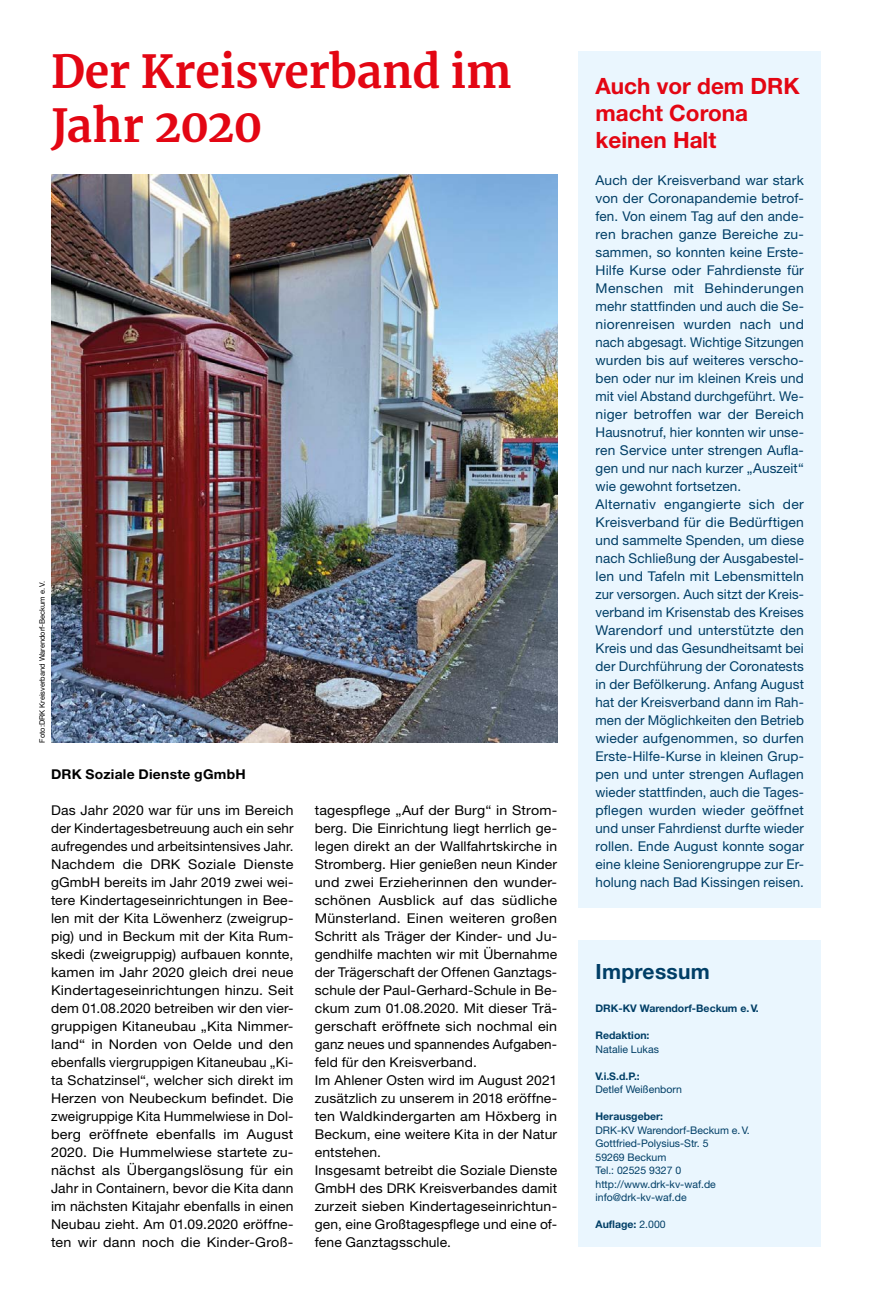
<style>
.page{position:relative;width:872px;height:1297px;background:#fff}
.page>*{position:absolute;margin:0;border:0;box-sizing:border-box;transform-origin:0 0}
.MGB_Headline_23{font:700 45px/54px "Merriweather";color:#e30613}
.MGB_Headline3{font:700 22.5px/27px "Helvetica Neue LT Pro";color:#e30613}
.t1{font:700 21px "Helvetica Neue LT Pro";letter-spacing:.015em;color:#003e66}
.MGB_Copy{font:13.5px/18px "Helvetica Neue LT Pro";letter-spacing:.01em;color:#003e66;text-align:justify}
.MGB_Copy-2{font:13.5px/18px "Helvetica Neue LT Pro";letter-spacing:.01em;color:#000;text-align:justify;scale:1.06 1}
.MGB_Copy-3{font:13.5px/18px "Helvetica Neue LT Pro";letter-spacing:.01em;color:#000;text-align:justify;scale:1.05 1}
.MGB_Copy-4{font:13.5px/18px "Helvetica Neue LT Pro";letter-spacing:.01em;color:#000;text-align:justify}
.MGB_Copy-5{font:700 13.5px "Helvetica Neue LT Pro";letter-spacing:.02em;color:#000}
.MGB_Impressum{font:10.5px "Helvetica Neue LT Pro";color:#003e66}
.MGB_Impressum-2{font:700 10.5px "Helvetica Neue LT Pro";color:#003e66}
.MGB_Fotocredits{font:7.5px "Helvetica Neue LT Pro";color:#000}
.s1{font-weight:400}
</style>
<div class="page">
<div style="left:578px;top:51px;width:243px;height:856px;background:#eaf6fe"></div>
<div style="left:578px;top:941px;width:243px;height:306px;background:#eaf6fe"></div>
<img style="left:51px;top:174px;width:506px;height:569px">
<p class="MGB_Headline_23" style="left:51px;top:43px;width:462px">Der Kreisverband im<br>Jahr 2020</p>
<p class="MGB_Fotocredits" style="left:38px;top:743px;width:163px;rotate:-90deg">Foto:DRK Kreisverband Warendorf-Beckum e.V.</p>
<p class="MGB_Copy-5" style="left:51px;top:765px;width:196px">DRK Soziale Dienste gGmbH</p>
<p class="MGB_Copy-4" style="left:51px;top:800px;width:244px">Das Jahr 2020 war für uns im Bereich der Kindertagesbetreuung auch ein sehr aufregendes und arbeitsintensives Jahr.</p>
<p class="MGB_Copy-2" style="left:51px;top:854px;width:230px">Nachdem die DRK Soziale Dienste gGmbH bereits im Jahr 2019 zwei wei&shy;tere Kindertageseinrichtungen in Bee&shy;len mit der Kita Löwenherz (zweigrup&shy;pig) und in Beckum mit der Kita Rum&shy;skedi (zweigruppig) aufbauen konnte, kamen im Jahr 2020 gleich drei neue Kindertageseinrichtungen hinzu. Seit dem 01.08.2020 betreiben wir den vier&shy;gruppigen Kitaneubau „Kita Nimmer&shy;land“ in Norden von Oelde und den ebenfalls viergruppigen Kitaneubau „Ki&shy;ta Schatzinsel“, welcher sich direkt im Herzen von Neubeckum befindet. Die zweigruppige Kita Hummelwiese in Dol&shy;berg eröffnete ebenfalls im August 2020. Die Hummelwiese startete zu&shy;nächst als Übergangslösung für ein Jahr in Containern, bevor die Kita dann im nächsten Kitajahr ebenfalls in einen Neubau zieht. Am 01.09.2020 eröffne&shy;ten wir dann noch die Kinder-Groß-</p>
<p class="MGB_Copy-3" style="left:315px;top:800px;width:232px">tagespflege „Auf der Burg“ in Strom&shy;berg. Die Einrichtung liegt herrlich ge&shy;legen direkt an der Wallfahrtskirche in Stromberg. Hier genießen neun Kinder und zwei Erzieherinnen den wunder&shy;schönen Ausblick auf das südliche Münsterland. Einen weiteren großen Schritt als Träger der Kinder- und Ju&shy;gendhilfe machten wir mit Übernahme der Trägerschaft der Offenen Ganztags&shy;schule der Paul-Gerhard-Schule in Be&shy;ckum zum 01.08.2020. Mit dieser Trä&shy;gerschaft eröffnete sich nochmal ein ganz neues und spannendes Aufgaben&shy;feld für den Kreisverband.</p>
<p class="MGB_Copy-4" style="left:315px;top:1070px;width:244px">Im Ahlener Osten wird im August 2021 zusätzlich zu unserem in 2018 eröffne&shy;ten Waldkindergarten am Höxberg in Beckum, eine weitere Kita in der Natur entstehen.</p>
<p class="MGB_Copy-4" style="left:315px;top:1160px;width:244px">Insgesamt betreibt die Soziale Dienste GmbH des DRK Kreisverbandes damit zurzeit sieben Kindertageseinrichtun&shy;gen, eine Großtagespflege und eine of&shy;fene Ganztagsschule.</p>
<p class="MGB_Headline3" style="left:595px;top:72px;width:206px">Auch vor dem DRK macht Corona keinen Halt</p>
<p class="MGB_Copy" style="left:595px;top:170px;width:210px">Auch der Kreisverband war stark von der Coronapandemie betrof&shy;fen. Von einem Tag auf den ande&shy;ren brachen ganze Bereiche zu&shy;sammen, so konnten keine Erste-Hilfe Kurse oder Fahrdienste für Menschen mit Behinderungen mehr stattfinden und auch die Se&shy;niorenreisen wurden nach und nach abgesagt. Wichtige Sitzungen wurden bis auf weiteres verscho&shy;ben oder nur im kleinen Kreis und mit viel Abstand durchgeführt. We&shy;niger betroffen war der Bereich Hausnotruf, hier konnten wir unse&shy;ren Service unter strengen Aufla&shy;gen und nur nach kurzer „Auszeit“ wie gewohnt fortsetzen.</p>
<p class="MGB_Copy" style="left:595px;top:494px;width:210px">Alternativ engangierte sich der Kreisverband für die Bedürftigen und sammelte Spenden, um diese nach Schließung der Ausgabestel&shy;len und Tafeln mit Lebensmitteln zur versorgen. Auch sitzt der Kreis&shy;verband im Krisenstab des Kreises Warendorf und unterstützte den Kreis und das Gesundheitsamt bei der Durchführung der Coronatests in der Befölkerung. Anfang August hat der Kreisverband dann im Rah&shy;men der Möglichkeiten den Betrieb wieder aufgenommen, so durfen Erste-Hilfe-Kurse in kleinen Grup&shy;pen und unter strengen Auflagen wieder stattfinden, auch die Tages&shy;pflegen wurden wieder geöffnet und unser Fahrdienst durfte wieder rollen. Ende August konnte sogar eine kleine Seniorengruppe zur Er&shy;holung nach Bad Kissingen reisen.</p>
<p class="t1" style="left:595px;top:959px;width:116px">Impressum</p>
<p class="MGB_Impressum-2" style="left:595px;top:1002px;width:165px">DRK-KV Warendorf-Beckum e.V.</p>
<p class="MGB_Impressum-2" style="left:595px;top:1029px;width:56px">Redaktion:</p>
<p class="MGB_Impressum" style="left:595px;top:1043px;width:65px">Natalie Lukas</p>
<p class="MGB_Impressum-2" style="left:595px;top:1070px;width:46px">V.i.S.d.P.:</p>
<p class="MGB_Impressum" style="left:595px;top:1083px;width:88px">Detlef Weißenborn</p>
<p class="MGB_Impressum-2" style="left:595px;top:1110px;width:69px">Herausgeber:</p>
<p class="MGB_Impressum" style="left:595px;top:1124px;width:156px">DRK-KV Warendorf-Beckum e.V.</p>
<p class="MGB_Impressum" style="left:595px;top:1137px;width:114px">Gottfried-Polysius-Str. 5</p>
<p class="MGB_Impressum" style="left:595px;top:1151px;width:72px">59269 Beckum</p>
<p class="MGB_Impressum" style="left:595px;top:1164px;width:87px">Tel.: 02525 9327 0</p>
<p class="MGB_Impressum" style="left:595px;top:1178px;width:122px">http://www.drk-kv-waf.de</p>
<p class="MGB_Impressum" style="left:595px;top:1191px;width:93px">info@drk-kv-waf.de</p>
<p class="MGB_Impressum-2" style="left:595px;top:1218px;width:72px">Auflage: <span class="s1">2.000</span></p>
</div>
